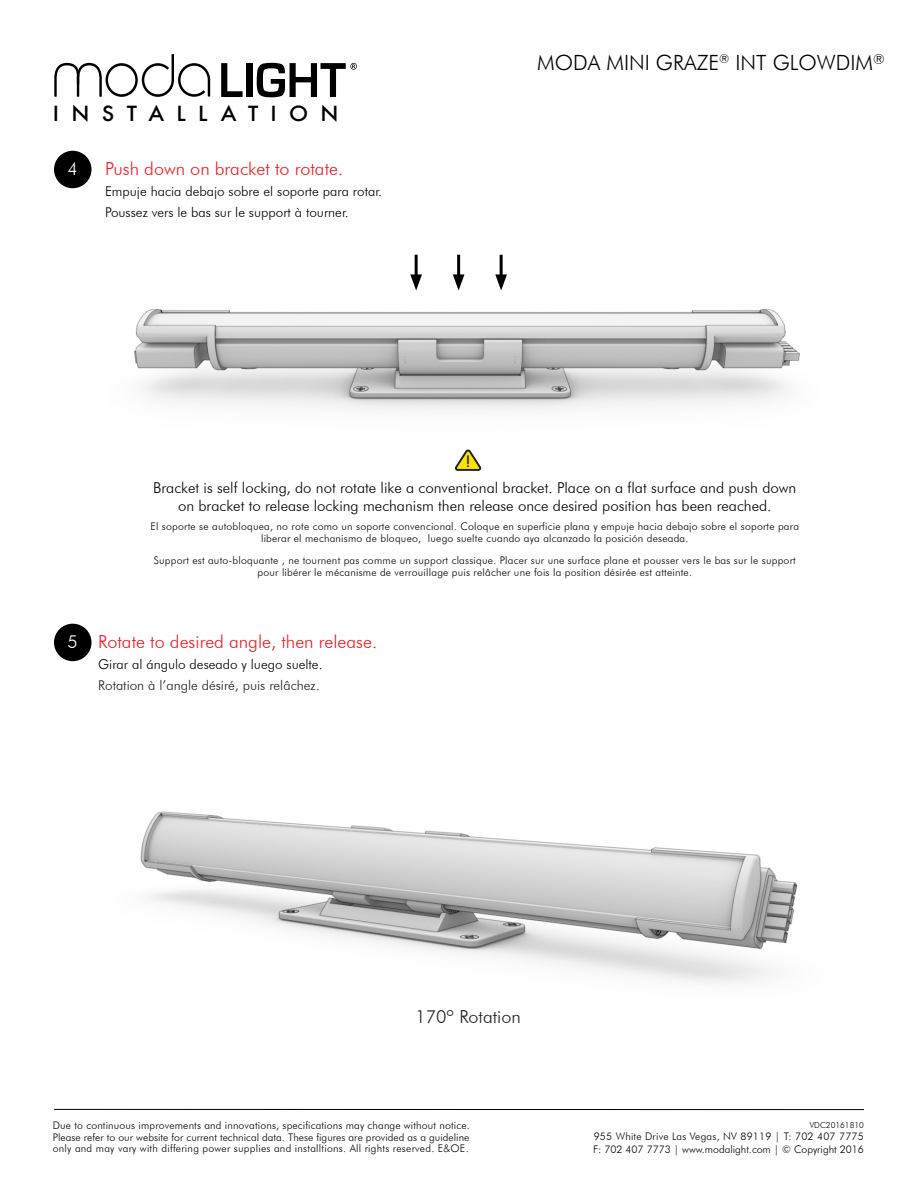
<style>
.page{position:relative;width:918px;height:1188px;background:#fff}
.page>*{position:absolute;margin:0;border:0;box-sizing:border-box;transform-origin:0 0}
.t1{font:300 21px "Futura BT";color:#000001}
.t2{font:500 20.25px "Futura";letter-spacing:.575em;color:#000001;scale:1.05 1}
.t3{font:300 18px "Futura BT";color:#ee1d23}
.t4{font:300 18px "Futura BT";color:#231f20}
.t5{font:300 18px "Futura BT";color:#fff}
.t6{font:condensed 15.45px "Futura Std";color:#231f20}
.t7{font:300 15px/18px "Futura BT";color:#000;text-align:center}
.t8{font:300 13.5px "Futura BT";color:#000}
.t9{font:300 13.5px "Futura BT";color:#231f20}
.t10{font:300 10.5px/12.6px "Futura BT";letter-spacing:.02em;color:#000;text-align:center}
.t11{font:300 10.5px/11.2px "Futura BT";letter-spacing:.02em;color:#000001;text-align:justify}
.t12{font:300 10.5px/12.6px "Futura BT";color:#000001}
.t13{font:300 8.25px "Futura BT";color:#000001}
</style>
<div class="page">
<svg style="left:54px;top:54px;width:156px;height:43px"></svg>
<svg style="left:221px;top:63px;width:22px;height:34px"></svg>
<div style="left:246px;top:63px;width:6px;height:34px;background:#000001"></div>
<svg style="left:257px;top:63px;width:100px;height:34px"></svg>
<hr style="left:54px;top:1109px;width:810px;height:1px;background:#000001">
<img style="left:140px;top:811px;width:658px;height:172px">
<div style="left:54px;top:151px;width:38px;height:37px;background:#000;border-radius:50%"></div>
<div style="left:54px;top:624px;width:38px;height:37px;background:#000;border-radius:50%"></div>
<img style="left:134px;top:254px;width:666px;height:157px">
<hr style="left:415px;top:255px;width:3px;height:25px;background:#000001">
<svg style="left:410px;top:274px;width:12px;height:17px"></svg>
<hr style="left:500px;top:255px;width:3px;height:25px;background:#000001">
<svg style="left:495px;top:274px;width:12px;height:17px"></svg>
<hr style="left:457px;top:255px;width:3px;height:25px;background:#000001">
<svg style="left:453px;top:274px;width:11px;height:17px"></svg>
<svg style="left:454px;top:449px;width:28px;height:22px"></svg>
<h2 class="t2" style="left:53px;top:100px;width:274px">INSTALLATION</h2>
<p class="t5" style="left:68px;top:158px;width:12px">4</p>
<p class="t3" style="left:105px;top:158px;width:240px">Push down on bracket to rotate.</p>
<p class="t8" style="left:105px;top:183px;width:279px">Empuje hacia debajo sobre el soporte para rotar.</p>
<p class="t8" style="left:105px;top:204px;width:245px">Poussez vers le bas sur le support à tourner.</p>
<p class="t1" style="left:537px;top:50px;width:349px">MODA MINI GRAZE<sup>®</sup> INT GLOWDIM<sup>®</sup></p>
<p class="t6" style="left:466px;top:452px;width:5px">!</p>
<p class="t7" style="left:153px;top:479px;width:645px">Bracket is self locking, do not rotate like a conventional bracket. Place on a flat surface and push down on bracket to release locking mechanism then release once desired position has been reached.</p>
<p class="t10" style="left:151px;top:519px;width:650px">El soporte se autobloquea, no rote como un soporte convencional. Coloque en superficie plana y empuje hacia debajo sobre el soporte para</p>
<p class="t10" style="left:261px;top:532px;width:429px">liberar el mechanismo de bloqueo, luego suelte cuando aya alcanzado la posición deseada.</p>
<p class="t10" style="left:154px;top:554px;width:644px">Support est auto-bloquante , ne tournent pas comme un support classique. Placer sur une surface plane et pousser vers le bas sur le support pour libérer le mécanisme de verrouillage puis relâcher une fois la position désirée est atteinte.</p>
<p class="t5" style="left:68px;top:631px;width:12px">5</p>
<p class="t3" style="left:98px;top:631px;width:281px">Rotate to desired angle, then release.</p>
<p class="t8" style="left:98px;top:656px;width:226px">Girar al ángulo deseado y luego suelte.</p>
<p class="t9" style="left:98px;top:677px;width:223px">Rotation à l’angle désiré, puis relâchez.</p>
<p class="t4" style="left:416px;top:1006px;width:107px">170º Rotation</p>
<p class="t11" style="left:53px;top:1120px;width:418px">Due to continuous improvements and innovations, specifications may change without notice.<br>Please refer to our website for current technical data. These figures are provided as a guideline only and may vary with differing power supplies and installtions. All rights reserved. E&amp;OE.</p>
<p class="t13" style="left:810px;top:1120px;width:56px">VDC20161810</p>
<p class="t12" style="left:593px;top:1130px;width:272px">955 White Drive Las Vegas, NV 89119 | T: 702 407 7775<br>F: 702 407 7773 | www.modalight.com | © Copyright 2016</p>
</div>
